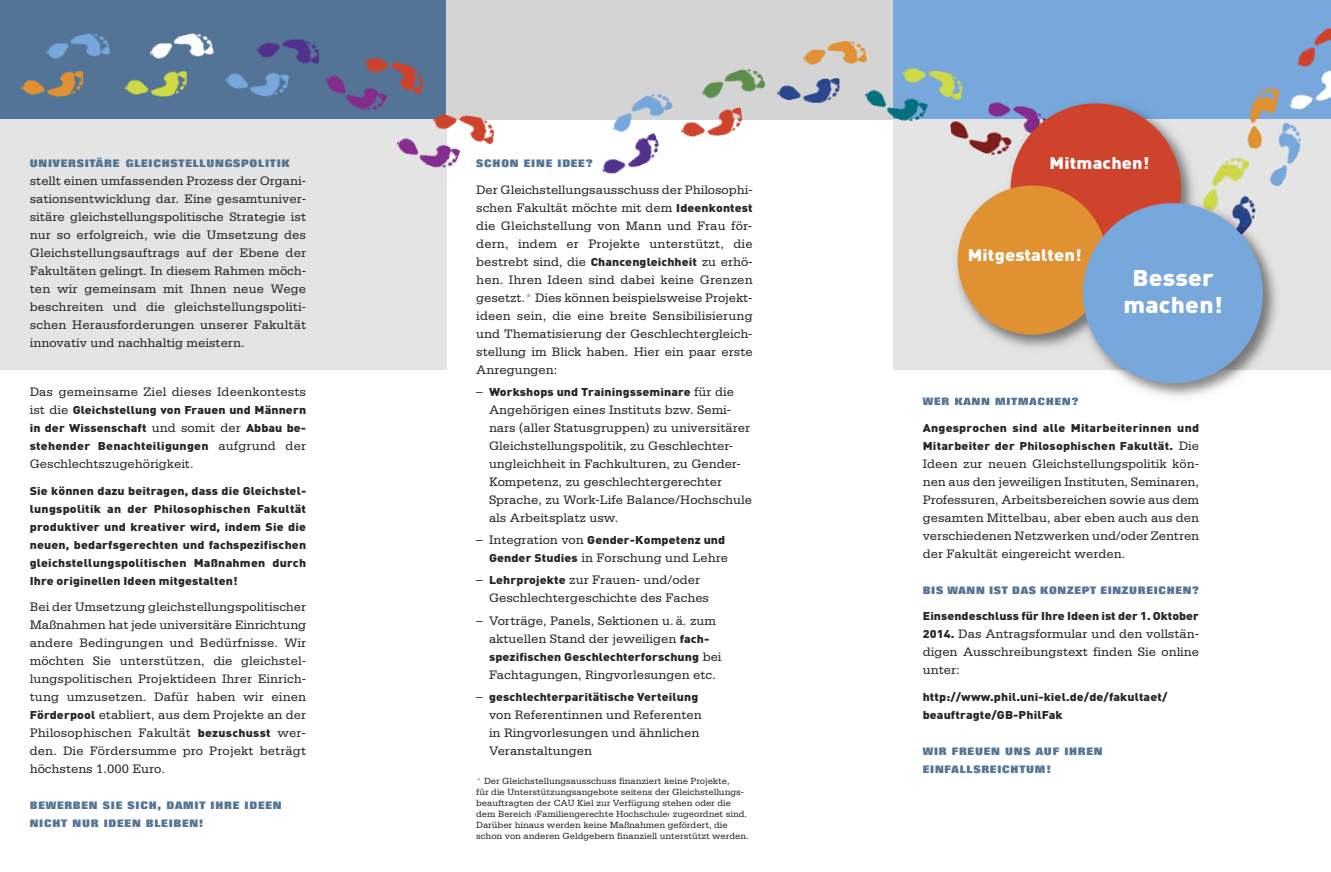
<style>
.page{position:relative;width:1331px;height:872px;background:#fff}
.page>*{position:absolute;margin:0;border:0;box-sizing:border-box;transform-origin:0 0}
.t1{font:900 22.5px/27px "DIN";letter-spacing:.01em;color:#fff;text-align:center;scale:1.1 1}
.t2{font:900 16.5px "DIN";letter-spacing:.01em;color:#fff;scale:1.1 1}
.t3{font:13.05px/18px "Serifa Std";color:#272627;text-align:justify}
.t4{font:900 11.25px/18px "DIN";letter-spacing:.01em;color:#272627;text-align:justify;scale:1.1 1}
.t5{font:800 10.5px/18px "Folio Std";letter-spacing:.075em;color:#537496}
.t6{font:9.45px/10.9px "Serifa Std";letter-spacing:-.005em;color:#272627}
.s1{font-family:"Serifa Std";font-weight:400;font-size:13.05px}
.s2{font-family:"DIN";font-weight:900;font-size:11.25px}
.s3{color:#77a7db}
</style>
<div class="page">
<div style="left:0;top:0;width:446px;height:119px;background:#537496"></div>
<div style="left:0;top:119px;width:446px;height:251px;background:#e4e4e4"></div>
<div style="left:446px;top:0;width:447px;height:119px;background:#d4d4d4"></div>
<div style="left:893px;top:0;width:438px;height:119px;background:#77a7db"></div>
<div style="left:893px;top:119px;width:438px;height:251px;background:#e4e4e4"></div>
<img style="left:46px;top:33px;width:64px;height:26px">
<img style="left:21px;top:71px;width:63px;height:26px">
<img style="left:150px;top:33px;width:64px;height:26px">
<img style="left:125px;top:71px;width:62px;height:26px">
<img style="left:257px;top:39px;width:62px;height:25px">
<img style="left:225px;top:72px;width:64px;height:25px">
<img style="left:365px;top:57px;width:59px;height:38px">
<img style="left:325px;top:66px;width:62px;height:45px">
<img style="left:433px;top:114px;width:63px;height:30px">
<img style="left:396px;top:130px;width:64px;height:43px">
<img style="left:608px;top:94px;width:65px;height:38px">
<img style="left:602px;top:133px;width:57px;height:41px">
<img style="left:702px;top:69px;width:64px;height:30px">
<img style="left:679px;top:107px;width:65px;height:30px">
<img style="left:803px;top:40px;width:64px;height:26px">
<img style="left:777px;top:78px;width:63px;height:25px">
<img style="left:902px;top:68px;width:61px;height:30px">
<img style="left:861px;top:81px;width:67px;height:41px">
<img style="left:1255px;top:88px;width:25px;height:9px">
<img style="left:1282px;top:122px;width:19px;height:62px">
<img style="left:1297px;top:27px;width:34px;height:40px">
<img style="left:1290px;top:70px;width:41px;height:40px">
<img style="left:956px;top:119px;width:321px;height:281px">
<img style="left:961px;top:97px;width:192px;height:22px">
<img style="left:955px;top:397px;width:123px;height:6px">
<svg style="left:951px;top:97px;width:10px;height:3px"></svg>
<img style="left:961px;top:112px;width:9px;height:7px">
<img style="left:951px;top:119px;width:61px;height:43px">
<img style="left:1250px;top:97px;width:28px;height:22px">
<img style="left:1244px;top:119px;width:30px;height:32px">
<img style="left:1261px;top:127px;width:21px;height:61px">
<img style="left:1203px;top:195px;width:60px;height:63px">
<div style="left:1011px;top:103px;width:170px;height:171px;background:#cf422b;border-radius:50%"></div>
<div style="left:958px;top:185px;width:149px;height:149px;background:#e09132;border-radius:50%"></div>
<div style="left:1083px;top:203px;width:180px;height:180px;background:#77a7db;border-radius:50%"></div>
<p class="t5" style="left:30px;top:154px;width:261px">UNIVERSITÄRE GLEICHSTELLUNGSPOLITIK</p>
<p class="t3" style="left:30px;top:173px;width:278px">stellt einen umfassenden Prozess der Organi&shy;sationsentwicklung dar. Eine gesamtuniver&shy;sitäre gleichstellungspolitische Strategie ist nur so erfolgreich, wie die Umsetzung des Gleichstellungsauftrags auf der Ebene der Fakultäten gelingt. In diesem Rahmen möch&shy;ten wir gemeinsam mit Ihnen neue Wege beschreiten und die gleichstellungspoliti&shy;schen Herausforderungen unserer Fakultät innovativ und nachhaltig meistern.</p>
<p class="t3" style="left:30px;top:384px;width:278px">Das gemeinsame Ziel dieses Ideenkontests</p>
<p class="t4" style="left:30px;top:402px;width:253px"><span class="s1">ist die</span> Gleichstellung von Frauen und Männern in der Wissenschaft <span class="s1">und somit der</span> Abbau be&shy;stehender Benachteiligungen <span class="s1">aufgrund der</span></p>
<p class="t3" style="left:30px;top:456px;width:165px">Geschlechtszugehörigkeit.</p>
<p class="t4" style="left:30px;top:482px;width:253px">Sie können dazu beitragen, dass die Gleichstel&shy;lungspolitik an der Philosophischen Fakultät produktiver und kreativer wird, indem Sie die neuen, bedarfsgerechten und fachspezifischen gleichstellungspolitischen Maßnahmen durch Ihre originellen Ideen mitgestalten!</p>
<p class="t3" style="left:30px;top:599px;width:278px">Bei der Umsetzung gleichstellungspolitischer Maßnahmen hat jede universitäre Einrichtung andere Bedingungen und Bedürfnisse. Wir möchten Sie unterstützen, die gleichstel&shy;lungspolitischen Projektideen Ihrer Einrich&shy;tung umzusetzen. Dafür haben wir einen <span class="s2">Förderpool</span> etabliert, aus dem Projekte an der Philosophischen Fakultät <span class="s2">bezuschusst</span> wer&shy;den. Die Fördersumme pro Projekt beträgt höchstens 1.000 Euro.</p>
<p class="t5" style="left:30px;top:796px;width:253px">BEWERBEN SIE SICH, DAMIT IHRE IDEEN<br>NICHT NUR IDEEN BLEIBEN!</p>
<p class="t5" style="left:476px;top:154px;width:118px">SCHON EINE IDEE?</p>
<p class="t3" style="left:476px;top:181px;width:278px">Der Gleichstellungsausschuss der Philosophi&shy;schen Fakultät möchte mit dem <span class="s2">Ideenkontest </span>die Gleichstellung von Mann und Frau för&shy;dern, indem er Projekte unterstützt, die bestrebt sind, die <span class="s2">Chancengleichheit</span> zu erhö&shy;hen. Ihren Ideen sind dabei keine Grenzen gesetzt.<span class="s3">*</span> Dies können beispielsweise Projekt&shy;ideen sein, die eine breite Sensibilisierung und Thematisierung der Geschlechtergleich&shy;stellung im Blick haben. Hier ein paar erste Anregungen:</p>
<p class="t4" style="left:476px;top:384px;width:236px"><span class="s1">–</span> Workshops und Trainingsseminare <span class="s1">für die</span></p>
<p class="t3" style="left:489px;top:402px;width:265px;text-align:left">Angehörigen eines Instituts bzw. Semi&shy;nars (aller Statusgruppen) zu universitärer Gleichstellungspolitik, zu Geschlechter&shy;ungleichheit in Fachkulturen, zu Gender-Kompetenz, zu geschlechtergerechter Sprache, zu Work-Life Balance/Hochschule als Arbeitsplatz usw.</p>
<p class="t4" style="left:476px;top:532px;width:228px"><span class="s1">– Integration von</span> Gender-Kompetenz und</p>
<p class="t3" style="left:489px;top:550px;width:241px"><span class="s2">Gender Studies</span> in Forschung und Lehre</p>
<p class="t3" style="left:489px;top:572px;width:222px;text-indent:-13px">– <span class="s2">Lehrprojekte</span> zur Frauen- und/oder<br>Geschlechtergeschichte des Faches</p>
<p class="t3" style="left:476px;top:612px;width:241px;text-align:center">– Vorträge, Panels, Sektionen u. ä. zum aktuellen Stand der jeweiligen <span class="s2">fach-</span></p>
<p class="t4" style="left:489px;top:648px;width:213px">spezifischen Geschlechterforschung <span class="s1">bei</span></p>
<p class="t3" style="left:489px;top:666px;width:228px">Fachtagungen, Ringvorlesungen etc.</p>
<p class="t4" style="left:476px;top:689px;width:203px"><span class="s1">–</span> geschlechterparitätische Verteilung</p>
<p class="t3" style="left:489px;top:707px;width:214px;text-align:left">von Referentinnen und Referenten in Ringvorlesungen und ähnlichen<br>Veranstaltungen</p>
<p class="t6" style="left:476px;top:776px;width:274px"><span class="s3">*</span> Der Gleichstellungsausschuss finanziert keine Projekte,<br>für die Unterstützungsangebote seitens der Gleichstellungs&shy;beauftragten der CAU Kiel zur Verfügung stehen oder die dem Bereich ›Familiengerechte Hochschule‹ zugeordnet sind.<br>Darüber hinaus werden keine Maßnahmen gefördert, die schon von anderen Geldgebern finanziell unterstützt werden.</p>
<p class="t2" style="left:1050px;top:158px;width:92px">Mitmachen!</p>
<p class="t2" style="left:968px;top:250px;width:105px">Mitgestalten!</p>
<h1 class="t1" style="left:1123px;top:267px;width:92px">Besser machen!</h1>
<p class="t5" style="left:923px;top:392px;width:157px">WER KANN MITMACHEN?</p>
<p class="t4" style="left:923px;top:420px;width:253px">Angesprochen sind alle Mitarbeiterinnen und<br>Mitarbeiter der Philosophischen Fakultät. <span class="s1">Die</span></p>
<p class="t3" style="left:923px;top:455px;width:278px">Ideen zur neuen Gleichstellungspolitik kön&shy;nen aus den jeweiligen Instituten, Seminaren, Professuren, Arbeitsbereichen sowie aus dem gesamten Mittelbau, aber eben auch aus den verschiedenen Netzwerken und/oder Zentren der Fakultät eingereicht werden.</p>
<p class="t5" style="left:923px;top:581px;width:278px">BIS WANN IST DAS KONZEPT EINZUREICHEN?</p>
<p class="t4" style="left:923px;top:608px;width:253px">Einsendeschluss für Ihre Ideen ist der 1. Oktober</p>
<p class="t3" style="left:923px;top:626px;width:278px"><span class="s2">2014.</span> Das Antragsformular und den vollstän&shy;digen Ausschreibungstext finden Sie online unter:</p>
<p class="t4" style="left:923px;top:689px;width:224px">http://www.phil.uni-kiel.de/de/fakultaet/ beauftragte/GB-PhilFak</p>
<p class="t5" style="left:923px;top:742px;width:181px">WIR FREUEN UNS AUF IHREN<br>EINFALLSREICHTUM!</p>
</div>
